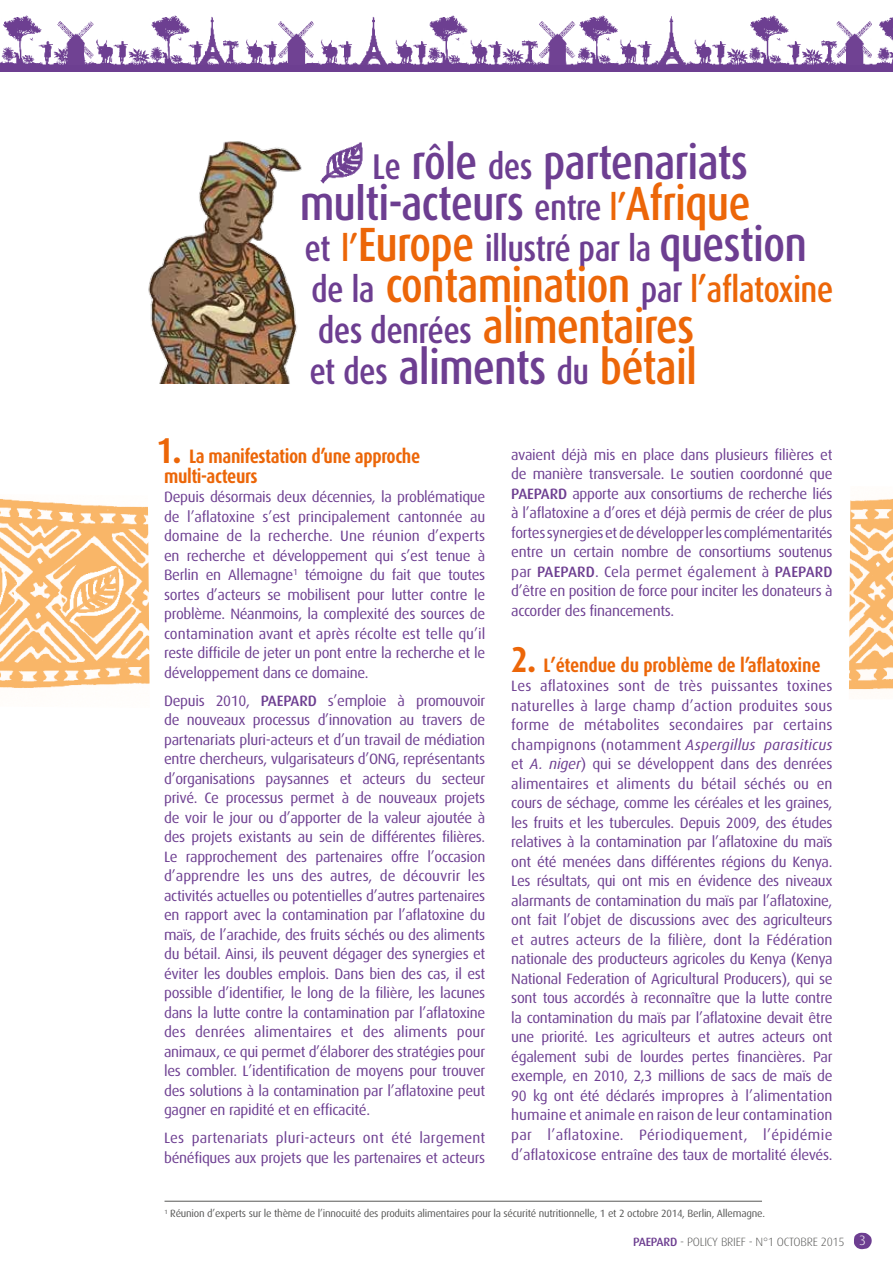
<style>
.page{position:relative;width:893px;height:1263px;background:#fff}
.page>*{position:absolute;margin:0;border:0;box-sizing:border-box;transform-origin:0 0}
.t1{font:500 48.15px/41.1px "Dax Condensed";letter-spacing:-.02em;color:#ec6608}
.t2{font:500 48.15px/41.1px "Dax Condensed";letter-spacing:-.02em;color:#6d3e91;text-align:right}
.t3{font:700 36px "Dax Condensed";color:#ec6608}
.t4{font:500 35.85px "Dax Condensed";letter-spacing:-.02em;color:#6d3e91}
.t5{font:700 19.5px/19.5px "Dax Condensed";letter-spacing:-.02em;color:#ec6608}
.t6{font:15px/19.5px "Dax OT";letter-spacing:-.02em;color:#6d3e91;text-align:justify}
.t7{font:300 12px "Dax OT";letter-spacing:-.02em;color:#575756}
.t8{font:10.5px "Dax OT";letter-spacing:-.02em;color:#575756}
.s1{font-size:35.85px}
.s2{font-size:35.85px;color:#ec6608}
.s3{color:#ec6608}
.s4{font-size:48.15px;color:#ec6608}
.s5{font-size:48.15px}
.s6{font-size:35.85px;color:#6d3e91}
.s7{font-size:36px}
.s8{color:#6d3e91}
.s9{font-weight:500}
.s10{font-style:italic}
.s11{font-weight:500;color:#6d3e91}
.s12{font-size:13.5px;color:#fff}
</style>
<div class="page">
<img style="left:849px;top:498px;width:44px;height:192px">
<img style="left:148px;top:141px;width:154px;height:243px">
<img style="left:320px;top:142px;width:43px;height:41px">
<hr style="left:165px;top:1201px;width:597px;height:1px;background:#575756">
<svg style="left:854px;top:1232px;width:18px;height:17px"></svg>
<img style="left:1px;top:15px;width:892px;height:56px">
<img style="left:0;top:498px;width:150px;height:191px">
<h1 class="t2" style="left:300px;top:142px;width:452px"><span class="s1">Le</span> rôle <span class="s1">des</span> partenariats multi-acteurs <span class="s1">entre</span> <span class="s2">l’</span><span class="s3">Afrique</span></h1>
<h3 class="t4" style="left:305px;top:228px;width:504px">et <span class="s3">l’</span><span class="s4">Europe</span> illustré par la <span class="s5">question</span></h3>
<h1 class="t1" style="left:309px;top:265px;width:526px"><span class="s6">de la</span> contamination <span class="s6">par</span> <span class="s1">l’</span><span class="s7">aflatoxine </span><span class="s6">des denrées</span> alimentaires<br><span class="s6">et des</span> <span class="s8">aliments</span> <span class="s6">du</span> bétail</h1>
<h2 class="t3" style="left:157px;top:431px;width:26px">1.</h2>
<h3 class="t5" style="left:164px;top:447px;width:258px;text-indent:25px">La manifestation d’une approche multi-acteurs</h3>
<p class="t6" style="left:164px;top:487px;width:323px">Depuis désormais deux décennies, la problématique de l’aflatoxine s’est principalement cantonnée au domaine de la recherche. Une réunion d’experts en recherche et développement qui s’est tenue à Berlin en Allemagne<sup>1</sup> témoigne du fait que toutes sortes d’acteurs se mobilisent pour lutter contre le problème. Néanmoins, la complexité des sources de contamination avant et après récolte est telle qu’il reste difficile de jeter un pont entre la recherche et le développement dans ce domaine.</p>
<p class="t6" style="left:164px;top:691px;width:323px">Depuis 2010, <span class="s9">PAEPARD</span> s’emploie à promouvoir de nouveaux processus d’innovation au travers de partenariats pluri-acteurs et d’un travail de médiation entre chercheurs, vulgarisateurs d’ONG, représentants d’organisations paysannes et acteurs du secteur privé. Ce processus permet à de nouveaux projets de voir le jour ou d’apporter de la valeur ajoutée à des projets existants au sein de différentes filières.<br>Le rapprochement des partenaires offre l’occasion d’apprendre les uns des autres, de découvrir les activités actuelles ou potentielles d’autres partenaires en rapport avec la contamination par l’aflatoxine du maïs, de l’arachide, des fruits séchés ou des aliments du bétail. Ainsi, ils peuvent dégager des synergies et éviter les doubles emplois. Dans bien des cas, il est possible d’identifier, le long de la filière, les lacunes dans la lutte contre la contamination par l’aflatoxine des denrées alimentaires et des aliments pour animaux, ce qui permet d’élaborer des stratégies pour les combler. L’identification de moyens pour trouver des solutions à la contamination par l’aflatoxine peut gagner en rapidité et en efficacité.</p>
<p class="t6" style="left:164px;top:1128px;width:323px">Les partenariats pluri-acteurs ont été largement bénéfiques aux projets que les partenaires et acteurs</p>
<p class="t6" style="left:511px;top:445px;width:323px">avaient déjà mis en place dans plusieurs filières et de manière transversale. Le soutien coordonné que <span class="s9">PAEPARD</span> apporte aux consortiums de recherche liés à l’aflatoxine a d’ores et déjà permis de créer de plus fortes synergies et de développer les complémentarités entre un certain nombre de consortiums soutenus par <span class="s9">PAEPARD</span>. Cela permet également à <span class="s9">PAEPARD </span>d’être en position de force pour inciter les donateurs à accorder des financements.</p>
<h3 class="t5" style="left:511px;top:656px;width:311px"><span class="s7">2.</span> L’étendue du problème de l’aflatoxine</h3>
<p class="t6" style="left:511px;top:677px;width:323px">Les aflatoxines sont de très puissantes toxines naturelles à large champ d’action produites sous forme de métabolites secondaires par certains champignons (notamment <span class="s10">Aspergillus parasiticus </span>et <span class="s10">A. niger</span>) qui se développent dans des denrées alimentaires et aliments du bétail séchés ou en cours de séchage, comme les céréales et les graines, les fruits et les tubercules. Depuis 2009, des études relatives à la contamination par l’aflatoxine du maïs ont été menées dans différentes régions du Kenya.<br>Les résultats, qui ont mis en évidence des niveaux alarmants de contamination du maïs par l’aflatoxine, ont fait l’objet de discussions avec des agriculteurs et autres acteurs de la filière, dont la Fédération nationale des producteurs agricoles du Kenya (Kenya National Federation of Agricultural Producers), qui se sont tous accordés à reconnaître que la lutte contre la contamination du maïs par l’aflatoxine devait être une priorité. Les agriculteurs et autres acteurs ont également subi de lourdes pertes financières. Par exemple, en 2010, 2,3 millions de sacs de maïs de 90 kg ont été déclarés impropres à l’alimentation humaine et animale en raison de leur contamination par l’aflatoxine. Périodiquement, l’épidémie d’aflatoxicose entraîne des taux de mortalité élevés.</p>
<p class="t8" style="left:165px;top:1208px;width:602px"><sup>1</sup> Réunion d’experts sur le thème de l’innocuité des produits alimentaires pour la sécurité nutritionnelle, 1 et 2 octobre 2014, Berlin, Allemagne.</p>
<p class="t7" style="left:633px;top:1235px;width:234px"><span class="s11">PAEPARD</span> - POLICY BRIEF - N°1 OCTOBRE 2015 <span class="s12">3</span></p>
</div>
